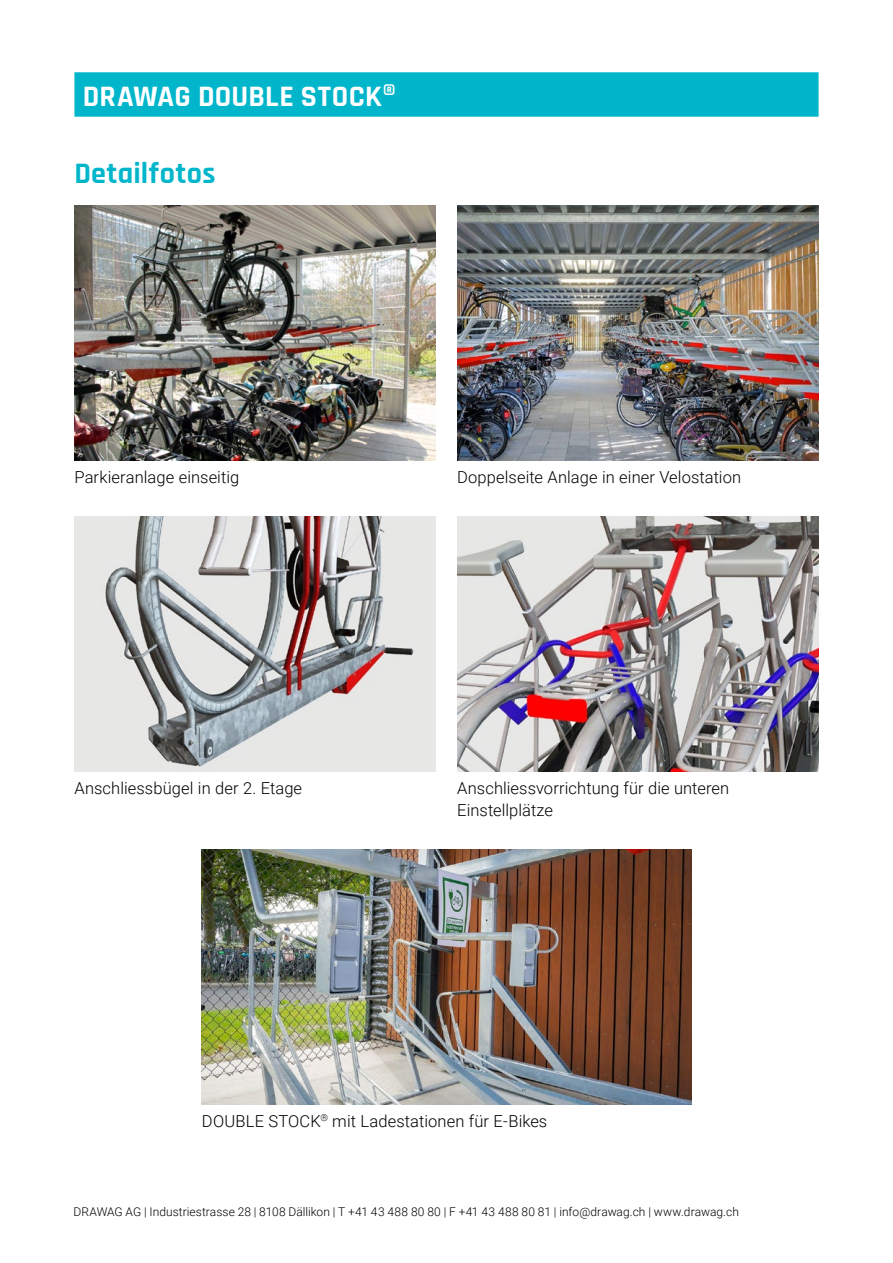
<style>
.page{position:relative;width:893px;height:1263px;background:#fff}
.page>*{position:absolute;margin:0;border:0;box-sizing:border-box;transform-origin:0 0}
.t1{font:700 30px "Rajdhani";letter-spacing:.005em;color:#fff}
.t2{font:700 30px "Rajdhani";letter-spacing:.015em;color:#01b6cb}
.t3{font:300 16.5px/22.2px "Roboto";letter-spacing:.005em;color:#000}
.t4{font:300 12px "Roboto";letter-spacing:.005em;color:#000}
</style>
<div class="page">
<div style="left:74px;top:72px;width:745px;height:45px;background:#01b6cb"></div>
<img style="left:74px;top:205px;width:362px;height:256px">
<img style="left:457px;top:205px;width:362px;height:256px">
<img style="left:74px;top:516px;width:362px;height:256px">
<img style="left:202px;top:849px;width:489px;height:256px">
<img style="left:457px;top:516px;width:362px;height:256px">
<h1 class="t1" style="left:83px;top:78px;width:315px">DRAWAG DOUBLE STOCK®</h1>
<h1 class="t2" style="left:74px;top:155px;width:143px">Detailfotos</h1>
<p class="t3" style="left:74px;top:465px;width:166px">Parkieranlage einseitig</p>
<p class="t3" style="left:457px;top:465px;width:286px">Doppelseite Anlage in einer Velostation</p>
<p class="t3" style="left:74px;top:776px;width:229px">Anschliessbügel in der 2. Etage</p>
<p class="t3" style="left:457px;top:776px;width:274px">Anschliessvorrichtung für die unteren<br>Einstellplätze</p>
<p class="t3" style="left:202px;top:1109px;width:347px">DOUBLE STOCK<sup>®</sup> mit Ladestationen für E-Bikes</p>
<p class="t4" style="left:73px;top:1203px;width:667px">DRAWAG AG | Industriestrasse 28 | 8108 Dällikon | T +41 43 488 80 80 | F +41 43 488 80 81 | info@drawag.ch | www.drawag.ch</p>
</div>
